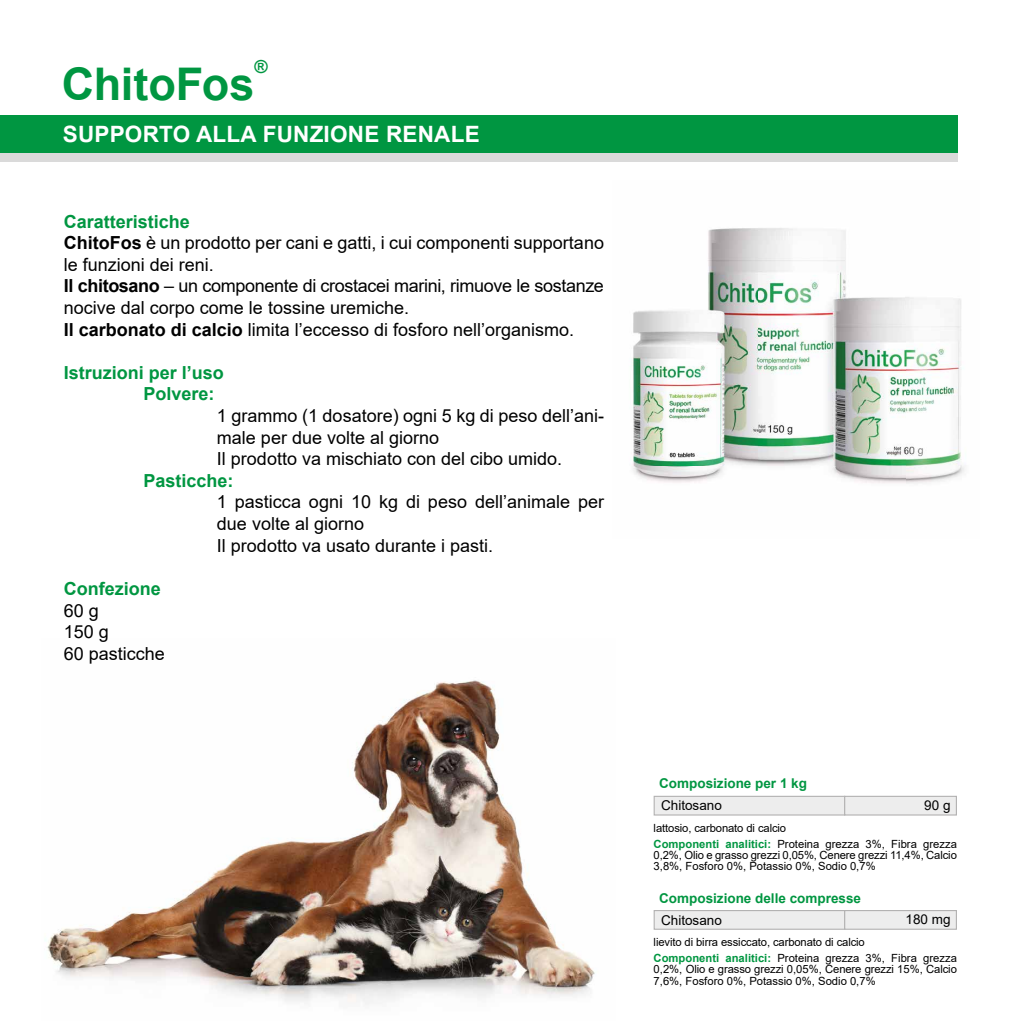
<style>
.page{position:relative;width:1021px;height:1021px;background:#fff}
.page>*{position:absolute;margin:0;border:0;box-sizing:border-box;transform-origin:0 0}
.t1{font:700 45px "Arial";letter-spacing:-.005em;color:#009641}
.t2{font:700 22.5px "Arial";letter-spacing:.01em;color:#fff}
.t3{font:18px/21.6px "Arial";color:#000}
.t4{font:700 18px/21.6px "Arial";color:#009641}
.t5{font:700 13.5px "Arial";color:#009641}
.t6{font:13.5px "Arial";color:#000}
.t7{font:11.25px/15.8px "Arial";letter-spacing:-.01em;color:#000}
.s1{font-weight:700;color:#009641}
.s2{font-weight:700}
</style>
<div class="page">
<img style="left:632px;top:228px;width:333px;height:256px">
<img style="left:45px;top:680px;width:550px;height:325px">
<div style="left:0;top:118px;width:957px;height:43px;background:#dadada"></div>
<div style="left:0;top:115px;width:957px;height:37px;background:#009641"></div>
<div style="left:653px;top:910px;width:192px;height:19px;background:#ededed;border:1px solid #b3b2b2"></div>
<div style="left:844px;top:910px;width:112px;height:19px;background:#ededed;border:1px solid #b3b2b2"></div>
<div style="left:653px;top:795px;width:192px;height:20px;background:#ededed;border:1px solid #b3b2b2"></div>
<div style="left:844px;top:795px;width:112px;height:20px;background:#ededed;border:1px solid #b3b2b2"></div>
<p class="t4" style="left:254px;top:56px;width:15px">®</p>
<h1 class="t1" style="left:62px;top:52px;width:194px">ChitoFos</h1>
<p class="t2" style="left:63px;top:118px;width:418px">SUPPORTO ALLA FUNZIONE RENALE</p>
<p class="t3" style="left:64px;top:210px;width:541px"><span class="s1">Caratteristiche<br></span><span class="s2">ChitoFos</span> è un prodotto per cani e gatti, i cui componenti supportano le funzioni dei reni.<br><span class="s2">Il chitosano</span> – un componente di crostacei marini, rimuove le sostanze nocive dal corpo come le tossine uremiche.<br><span class="s2">Il carbonato di calcio</span> limita l’eccesso di fosforo nell’organismo.</p>
<p class="t4" style="left:144px;top:362px;width:82px;text-indent:-80px">Istruzioni per l’uso<br>Polvere:</p>
<p class="t3" style="left:217px;top:405px;width:388px">1 grammo (1 dosatore) ogni 5 kg di peso dell’ani&shy;male per due volte al giorno<br>Il prodotto va mischiato con del cibo umido.</p>
<p class="t4" style="left:144px;top:470px;width:92px">Pasticche:</p>
<p class="t3" style="left:217px;top:491px;width:388px">1 pasticca ogni 10 kg di peso dell’animale per due volte al giorno<br>Il prodotto va usato durante i pasti.</p>
<p class="t4" style="left:64px;top:578px;width:99px">Confezione</p>
<p class="t3" style="left:64px;top:599px;width:103px">60 g<br>150 g<br>60 pasticche</p>
<p class="t5" style="left:659px;top:774px;width:149px">Composizione per 1 kg</p>
<p class="t6" style="left:661px;top:796px;width:62px">Chitosano</p>
<p class="t6" style="left:924px;top:796px;width:28px">90 g</p>
<p class="t7" style="left:653px;top:820px;width:305px">lattosio, carbonato di calcio<br><span class="s1">Componenti analitici:</span> Proteina grezza 3%, Fibra grezza</p>
<p class="t7" style="left:653px;top:849px;width:305px;line-height:11.2px">0,2%, Olio e grasso grezzi 0,05%, Cenere grezzi 11,4%, Calcio<br>3,8%, Fosforo 0%, Potassio 0%, Sodio 0,7%</p>
<p class="t5" style="left:659px;top:888px;width:203px">Composizione delle compresse</p>
<p class="t6" style="left:661px;top:910px;width:62px">Chitosano</p>
<p class="t6" style="left:905px;top:910px;width:47px">180 mg</p>
<p class="t7" style="left:653px;top:934px;width:305px">lievito di birra essiccato, carbonato di calcio<br><span class="s1">Componenti analitici:</span> Proteina grezza 3%, Fibra grezza</p>
<p class="t7" style="left:653px;top:963px;width:305px;line-height:11.2px">0,2%, Olio e grasso grezzi 0,05%, Cenere grezzi 15%, Calcio<br>7,6%, Fosforo 0%, Potassio 0%, Sodio 0,7%</p>
</div>
